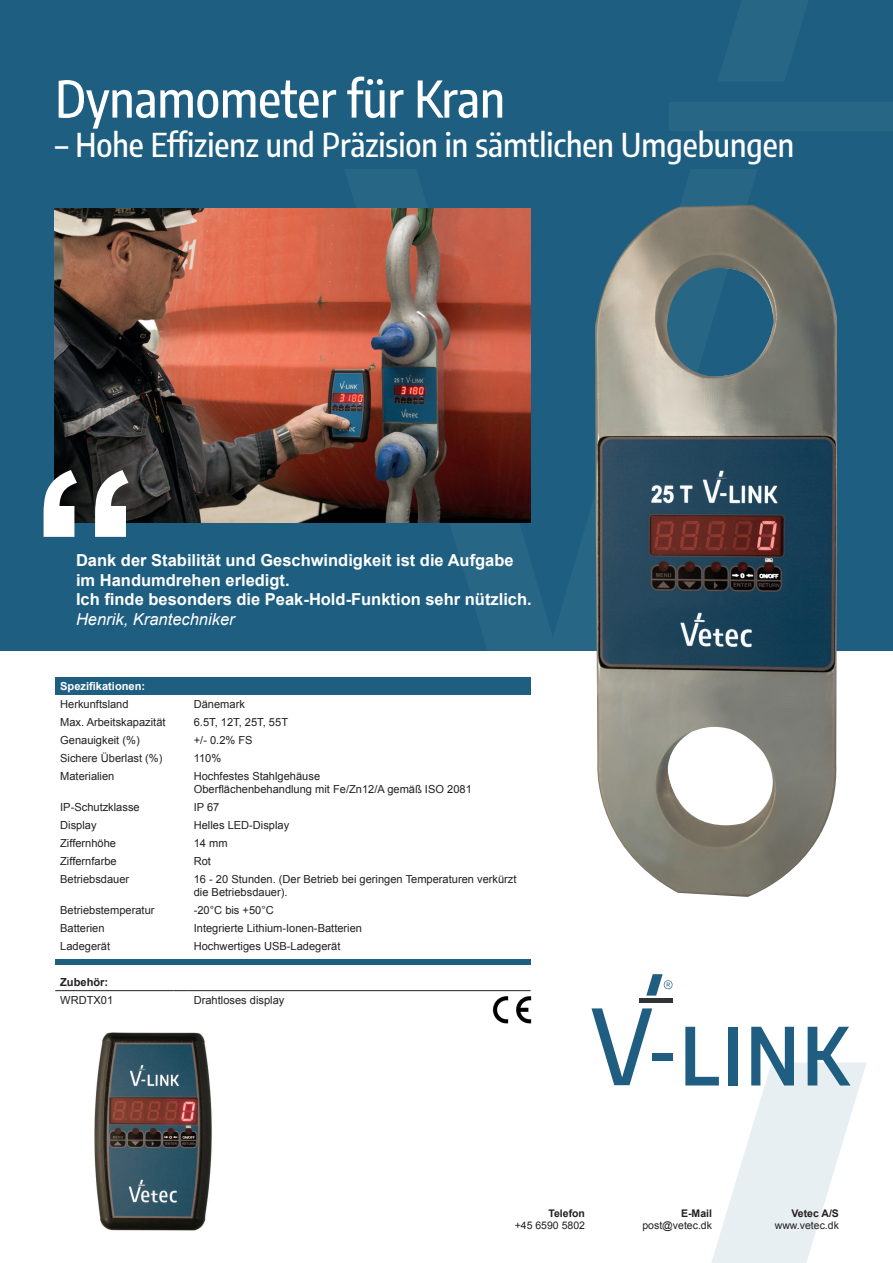
<style>
.page{position:relative;width:893px;height:1263px;background:#fff}
.page>*{position:absolute;margin:0;border:0;box-sizing:border-box;transform-origin:0 0}
.t1{font:700 225px "Arial";color:#fff}
.t2{font:500 50.25px "Encode Sans Condensed";color:#fff}
.t3{font:500 33px "Encode Sans Condensed";color:#fff}
.t4{font:700 16.5px/19.8px "Arial";color:#fff}
.t5{font:italic 16.5px "Arial";color:#fff}
.t6{font:11.1px/13.4px "Arial";color:#231f20}
.t7{font:700 11.1px "Arial";color:#fff}
.t8{font:700 11.1px "Arial";color:#231f20}
.t9{font:10.5px "Arial";color:#231f20}
.t10{font:700 10.5px "Arial";color:#231f20}
</style>
<div class="page">
<div style="left:0;top:0;width:893px;height:651px;background:#1e5f81"></div>
<div style="left:670px;top:102px;width:223px;height:29px;background:#286686"></div>
<img style="left:54px;top:208px;width:477px;height:314px">
<div style="left:652px;top:1053px;width:20px;height:8px;background:#1f5e80"></div>
<svg style="left:591px;top:1008px;width:61px;height:77px"></svg>
<div style="left:639px;top:998px;width:33px;height:5px;background:#303437"></div>
<svg style="left:646px;top:974px;width:26px;height:21px"></svg>
<svg style="left:685px;top:1027px;width:181px;height:236px"></svg>
<div style="left:55px;top:959px;width:476px;height:6px;background:#1e5f81"></div>
<div style="left:55px;top:677px;width:476px;height:18px;background:#1e5f81"></div>
<hr style="left:55px;top:990px;width:118px;height:1px;background:#231f20">
<svg style="left:173px;top:990px;width:16px;height:1px"></svg>
<hr style="left:189px;top:990px;width:342px;height:1px;background:#231f20">
<img style="left:492px;top:996px;width:40px;height:28px">
<img style="left:595px;top:205px;width:242px;height:692px">
<img style="left:94px;top:1032px;width:118px;height:199px">
<h2 class="t2" style="left:55px;top:63px;width:451px">Dynamometer für Kran</h2>
<h3 class="t3" style="left:55px;top:121px;width:740px">– Hohe Effizienz und Präzision in sämtlichen Umgebungen</h3>
<h1 class="t1" style="left:29px;top:404px;width:114px">“</h1>
<h3 class="t4" style="left:76px;top:551px;width:457px">Dank der Stabilität und Geschwindigkeit ist die Aufgabe im Handumdrehen erledigt.<br>Ich finde besonders die Peak-Hold-Funktion sehr nützlich.</h3>
<h3 class="t5" style="left:76px;top:609px;width:160px">Henrik, Krantechniker</h3>
<p class="t7" style="left:60px;top:679px;width:87px">Spezifikationen:</p>
<p class="t6" style="left:60px;top:697px;width:70px">Herkunftsland</p>
<p class="t6" style="left:194px;top:697px;width:53px">Dänemark</p>
<p class="t6" style="left:60px;top:715px;width:107px">Max. Arbeitskapazität</p>
<p class="t6" style="left:194px;top:715px;width:96px">6.5T, 12T, 25T, 55T</p>
<p class="t6" style="left:60px;top:733px;width:81px">Genauigkeit (%)</p>
<p class="t6" style="left:194px;top:733px;width:60px">+/- 0.2% FS</p>
<p class="t6" style="left:60px;top:751px;width:104px">Sichere Überlast (%)</p>
<p class="t6" style="left:194px;top:751px;width:29px">110%</p>
<p class="t6" style="left:60px;top:769px;width:56px">Materialien</p>
<p class="t6" style="left:194px;top:769px;width:280px">Hochfestes Stahlgehäuse<br>Oberflächenbehandlung mit Fe/Zn12/A gemäß ISO 2081</p>
<p class="t6" style="left:60px;top:800px;width:81px">IP-Schutzklasse</p>
<p class="t6" style="left:194px;top:800px;width:27px">IP 67</p>
<p class="t6" style="left:60px;top:818px;width:38px">Display</p>
<p class="t6" style="left:194px;top:818px;width:97px">Helles LED-Display</p>
<p class="t6" style="left:60px;top:836px;width:57px">Ziffernhöhe</p>
<p class="t6" style="left:194px;top:836px;width:35px">14 mm</p>
<p class="t6" style="left:60px;top:854px;width:58px">Ziffernfarbe</p>
<p class="t6" style="left:194px;top:854px;width:19px">Rot</p>
<p class="t6" style="left:60px;top:872px;width:71px">Betriebsdauer</p>
<p class="t6" style="left:194px;top:872px;width:324px">16 - 20 Stunden. (Der Betrieb bei geringen Temperaturen verkürzt die Betriebsdauer).</p>
<p class="t6" style="left:60px;top:903px;width:96px">Betriebstemperatur</p>
<p class="t6" style="left:194px;top:903px;width:82px">-20°C bis +50°C</p>
<p class="t6" style="left:60px;top:921px;width:46px">Batterien</p>
<p class="t6" style="left:194px;top:921px;width:170px">Integrierte Lithium-Ionen-Batterien</p>
<p class="t6" style="left:60px;top:939px;width:51px">Ladegerät</p>
<p class="t6" style="left:194px;top:939px;width:148px">Hochwertiges USB-Ladegerät</p>
<p class="t8" style="left:60px;top:974px;width:50px">Zubehör:</p>
<p class="t6" style="left:60px;top:993px;width:54px">WRDTX01</p>
<p class="t6" style="left:194px;top:993px;width:92px">Drahtloses display</p>
<p class="t10" style="left:548px;top:1206px;width:38px">Telefon</p>
<p class="t9" style="left:515px;top:1219px;width:72px">+45 6590 5802</p>
<p class="t10" style="left:681px;top:1206px;width:32px">E-Mail</p>
<p class="t9" style="left:642px;top:1219px;width:71px">post@vetec.dk</p>
<p class="t10" style="left:791px;top:1206px;width:49px">Vetec A/S</p>
<p class="t9" style="left:775px;top:1219px;width:66px">www.vetec.dk</p>
</div>
